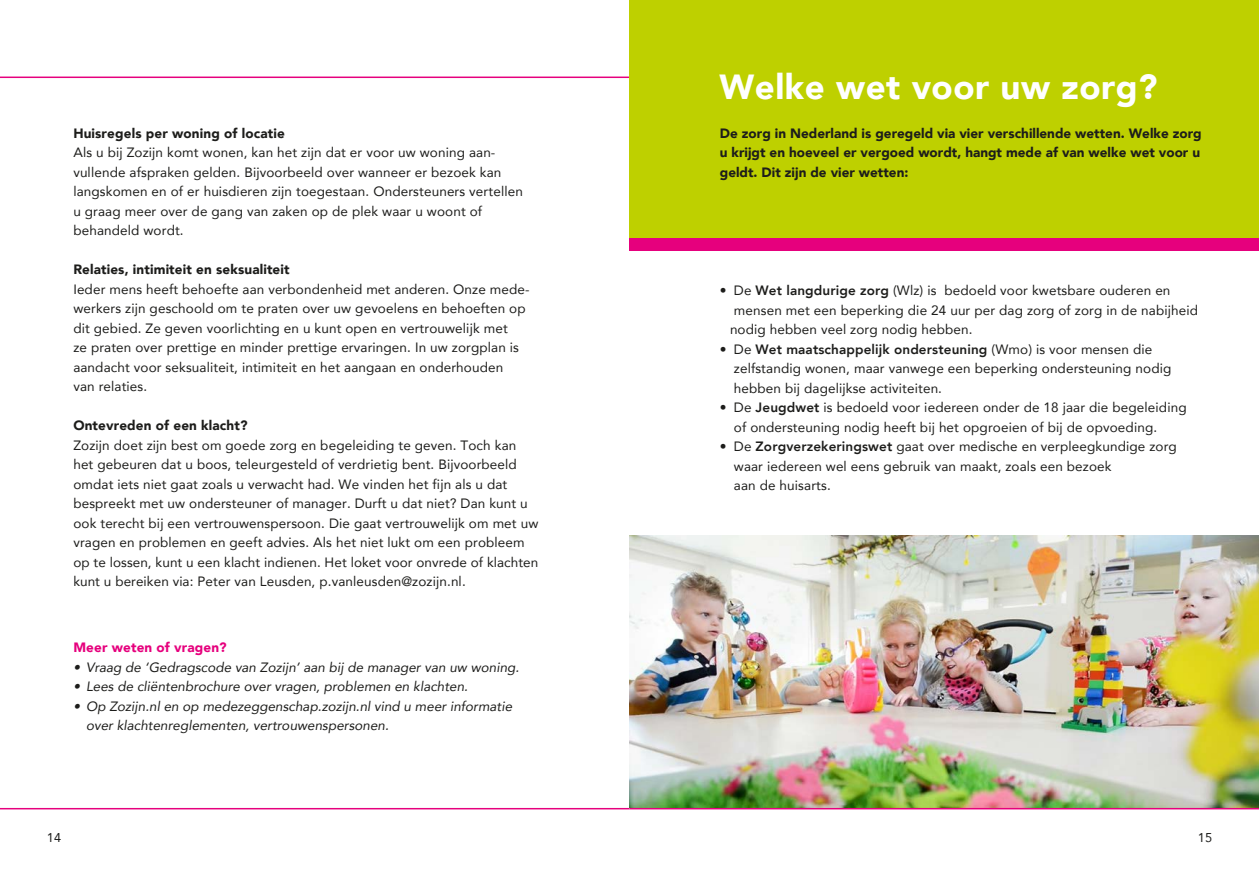
<style>
.page{position:relative;width:1259px;height:893px;background:#fff}
.page>*{position:absolute;margin:0;border:0;box-sizing:border-box;transform-origin:0 0}
.t1{font:900 34.8px "Avenir";letter-spacing:.015em;color:#fff}
.t2{font:13.5px/19.5px "Avenir";letter-spacing:.01em;color:#1d1d1b}
.t3{font:900 13.5px/19.5px "Avenir";color:#1d1d1b}
.t4{font:italic 13.5px/19.5px "Avenir";color:#1d1d1b}
.t5{font:900 13.5px "Avenir";letter-spacing:.01em;color:#e6007d}
.t6{font:12.75px "Avenir";color:#1d1d1b}
.s1{font-weight:800}
</style>
<div class="page">
<hr style="left:0;top:77px;width:629px;height:1px;background:#e6007d">
<hr style="left:0;top:808px;width:629px;height:1px;background:#e6007d">
<img style="left:629px;top:536px;width:630px;height:272px">
<hr style="left:629px;top:808px;width:630px;height:1px;background:#e6007d">
<div style="left:629px;top:0;width:630px;height:238px;background:#bed000"></div>
<div style="left:629px;top:238px;width:630px;height:13px;background:#e6007d"></div>
<p class="t3" style="left:73px;top:123px;width:213px">Huisregels per woning of locatie</p>
<p class="t2" style="left:73px;top:143px;width:451px">Als u bij Zozijn komt wonen, kan het zijn dat er voor uw woning aan&shy;vullende afspraken gelden. Bijvoorbeeld over wanneer er bezoek kan langskomen en of er huisdieren zijn toegestaan. Ondersteuners vertellen u graag meer over de gang van zaken op de plek waar u woont of behandeld wordt.</p>
<p class="t3" style="left:73px;top:260px;width:218px">Relaties, intimiteit en seksualiteit</p>
<p class="t2" style="left:73px;top:279px;width:458px">Ieder mens heeft behoefte aan verbondenheid met anderen. Onze mede&shy;werkers zijn geschoold om te praten over uw gevoelens en behoeften op dit gebied. Ze geven voorlichting en u kunt open en vertrouwelijk met<br>ze praten over prettige en minder prettige ervaringen. In uw zorgplan is aandacht voor seksualiteit, intimiteit en het aangaan en onderhouden<br>van relaties.</p>
<p class="t3" style="left:73px;top:415px;width:176px">Ontevreden of een klacht?</p>
<p class="t2" style="left:73px;top:435px;width:466px">Zozijn doet zijn best om goede zorg en begeleiding te geven. Toch kan het gebeuren dat u boos, teleurgesteld of verdrietig bent. Bijvoorbeeld omdat iets niet gaat zoals u verwacht had. We vinden het fijn als u dat bespreekt met uw ondersteuner of manager. Durft u dat niet? Dan kunt u ook terecht bij een vertrouwenspersoon. Die gaat vertrouwelijk om met uw vragen en problemen en geeft advies. Als het niet lukt om een probleem op te lossen, kunt u een klacht indienen. Het loket voor onvrede of klachten kunt u bereiken via: Peter van Leusden, p.vanleusden@zozijn.nl.</p>
<p class="t5" style="left:73px;top:636px;width:155px">Meer weten of vragen?</p>
<p class="t4" style="left:73px;top:657px;width:447px">• Vraag de ‘Gedragscode van Zozijn’ aan bij de manager van uw woning.</p>
<p class="t4" style="left:73px;top:677px;width:396px">• Lees de cliëntenbrochure over vragen, problemen en klachten.</p>
<p class="t4" style="left:86px;top:696px;width:427px;text-indent:-13px">• Op Zozijn.nl en op medezeggenschap.zozijn.nl vind u meer informatie over klachtenreglementen, vertrouwenspersonen.</p>
<h1 class="t1" style="left:719px;top:57px;width:439px">Welke wet voor uw zorg?</h1>
<p class="t3" style="left:720px;top:123px;width:483px">De zorg in Nederland is geregeld via vier verschillende wetten. Welke zorg u krijgt en hoeveel er vergoed wordt, hangt mede af van welke wet voor u geldt. Dit zijn de vier wetten:</p>
<p class="t2" style="left:730px;top:280px;width:469px;text-indent:-10px">• De <span class="s1">Wet langdurige zorg</span> (Wlz) is bedoeld voor kwetsbare ouderen en mensen met een beperking die 24 uur per dag zorg of zorg in de nabijheid nodig hebben veel zorg nodig hebben.</p>
<p class="t2" style="left:734px;top:339px;width:439px;text-indent:-14px">• De <span class="s1">Wet maatschappelijk ondersteuning</span> (Wmo) is voor mensen die zelfstandig wonen, maar vanwege een beperking ondersteuning nodig hebben bij dagelijkse activiteiten.</p>
<p class="t2" style="left:734px;top:397px;width:454px;text-indent:-14px">• De <span class="s1">Jeugdwet</span> is bedoeld voor iedereen onder de 18 jaar die begeleiding of ondersteuning nodig heeft bij het opgroeien of bij de opvoeding.</p>
<p class="t2" style="left:734px;top:436px;width:444px;text-indent:-14px">• De <span class="s1">Zorgverzekeringswet</span> gaat over medische en verpleegkundige zorg waar iedereen wel eens gebruik van maakt, zoals een bezoek<br>aan de huisarts.</p>
<p class="t6" style="left:47px;top:827px;width:16px">14</p>
<p class="t6" style="left:1198px;top:827px;width:16px">15</p>
</div>
